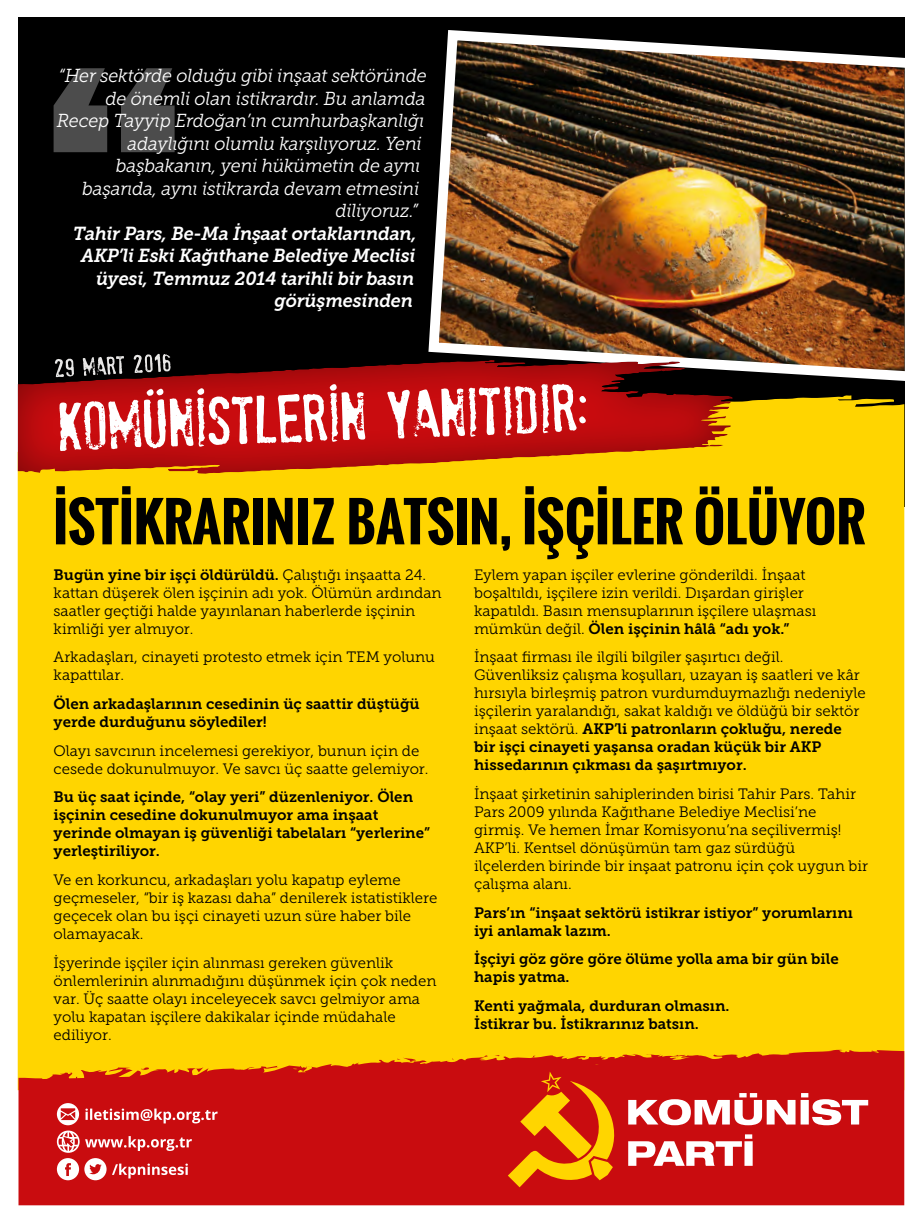
<style>
.page{position:relative;width:922px;height:1223px;background:#fff}
.page>*{position:absolute;margin:0;border:0;box-sizing:border-box;transform-origin:0 0}
.t1{font:700 52.75px "Oswald";color:#000}
.t2{font:italic 18.75px "Museo Slab 300";letter-spacing:-.01em;color:#fff;scale:.96 1}
.t3{font:italic 18.75px/22.5px "Museo Slab 700";letter-spacing:-.01em;color:#fff;text-align:right;scale:.96 1}
.t4{font:15px/18px "Museo Slab 300";color:#000}
.t5{font:15px/18px "Museo Slab 700";color:#000}
.s1{font-family:"Museo Slab 300"}
.s2{font-family:"Museo Slab 700"}
</style>
<div class="page">
<div style="left:18px;top:18px;width:886px;height:489px;background:#000"></div>
<img style="left:428px;top:30px;width:476px;height:351px">
<div style="left:18px;top:395px;width:886px;height:654px;background:#ffd500"></div>
<div style="left:6px;top:350px;width:736px;height:125px;background:#000;opacity:.4"></div>
<svg style="left:59px;top:384px;width:306px;height:67px;background:#d65d5f"></svg>
<svg style="left:387px;top:384px;width:199px;height:54px;background:#db6667"></svg>
<svg style="left:18px;top:1049px;width:886px;height:156px;background:#cf220d"></svg>
<svg style="left:628px;top:1134px;width:124px;height:31px"></svg>
<svg style="left:628px;top:1093px;width:240px;height:32px"></svg>
<svg style="left:507px;top:1071px;width:109px;height:116px;background:#dd5709"></svg>
<svg style="left:57px;top:1158px;width:49px;height:22px"></svg>
<svg style="left:112px;top:1163px;width:76px;height:15px"></svg>
<svg style="left:57px;top:1103px;width:160px;height:49px;background:#d33c3e"></svg>
<svg style="left:54px;top:68px;width:120px;height:84px"></svg>
<svg style="left:55px;top:354px;width:115px;height:23px"></svg>
<p class="t2" style="left:58px;top:66px;width:385px">“Her sektörde olduğu gibi inşaat sektöründe</p>
<p class="t2" style="left:105px;top:88px;width:335px">de önemli olan istikrardır. Bu anlamda</p>
<p class="t2" style="left:57px;top:111px;width:384px">Recep Tayyip Erdoğan’ın cumhurbaşkanlığı</p>
<p class="t2" style="left:127px;top:133px;width:308px">adaylığını olumlu karşılıyoruz. Yeni</p>
<p class="t2" style="left:116px;top:156px;width:319px">başbakanın, yeni hükümetin de aynı</p>
<p class="t2" style="left:82px;top:178px;width:352px">başarıda, aynı istikrarda devam etmesini</p>
<p class="t2" style="left:335px;top:201px;width:88px">diliyoruz.”</p>
<p class="t3" style="left:73px;top:222px;width:359px">Tahir Pars, Be-Ma İnşaat ortaklarından, AKP’li Eski Kağıthane Belediye Meclisi üyesi, Temmuz 2014 tarihli bir basın görüşmesinden</p>
<h1 class="t1" style="left:53px;top:482px;width:813px">İSTİKRARINIZ BATSIN, İŞÇİLER ÖLÜYOR</h1>
<p class="t5" style="left:54px;top:565px;width:374px">Bugün yine bir işçi öldürüldü. <span class="s1">Çalıştığı inşaatta 24.</span></p>
<p class="t4" style="left:54px;top:583px;width:389px">kattan düşerek ölen işçinin adı yok. Ölümün ardından saatler geçtiği halde yayınlanan haberlerde işçinin kimliği yer almıyor.</p>
<p class="t4" style="left:54px;top:648px;width:383px">Arkadaşları, cinayeti protesto etmek için TEM yolunu kapattılar.</p>
<p class="t5" style="left:54px;top:695px;width:367px">Ölen arkadaşlarının cesedinin üç saattir düştüğü yerde durduğunu söylediler!</p>
<p class="t4" style="left:54px;top:741px;width:376px">Olayı savcının incelemesi gerekiyor, bunun için de cesede dokunulmuyor. Ve savcı üç saatte gelemiyor.</p>
<p class="t5" style="left:54px;top:788px;width:378px">Bu üç saat içinde, “olay yeri” düzenleniyor. Ölen işçinin cesedine dokunulmuyor ama inşaat yerinde olmayan iş güvenliği tabelaları “yerlerine” yerleştiriliyor.</p>
<p class="t4" style="left:54px;top:871px;width:385px">Ve en korkuncu, arkadaşları yolu kapatıp eyleme geçmeseler, “bir iş kazası daha” denilerek istatistiklere geçecek olan bu işçi cinayeti uzun süre haber bile olamayacak.</p>
<p class="t4" style="left:54px;top:953px;width:384px">İşyerinde işçiler için alınması gereken güvenlik önlemlerinin alınmadığını düşünmek için çok neden var. Üç saatte olayı inceleyecek savcı gelmiyor ama yolu kapatan işçilere dakikalar içinde müdahale ediliyor.</p>
<p class="t4" style="left:474px;top:565px;width:343px">Eylem yapan işçiler evlerine gönderildi. İnşaat boşaltıldı, işçilere izin verildi. Dışardan girişler kapatıldı. Basın mensuplarının işçilere ulaşması</p>
<p class="t5" style="left:474px;top:619px;width:316px"><span class="s1">mümkün değil.</span> Ölen işçinin hâlâ “adı yok.”</p>
<p class="t4" style="left:474px;top:648px;width:393px">İnşaat firması ile ilgili bilgiler şaşırtıcı değil.<br>Güvenliksiz çalışma koşulları, uzayan iş saatleri ve kâr hırsıyla birleşmiş patron vurdumduymazlığı nedeniyle işçilerin yaralandığı, sakat kaldığı ve öldüğü bir sektör inşaat sektörü. <span class="s2">AKP</span></p>
<p class="t5" style="left:474px;top:720px;width:369px;text-indent:140px">’li patronların çokluğu, nerede bir işçi cinayeti yaşansa oradan küçük bir AKP hissedarının çıkması da şaşırtmıyor.</p>
<p class="t4" style="left:474px;top:785px;width:395px">İnşaat şirketinin sahiplerinden birisi Tahir Pars. Tahir Pars 2009 yılında Kağıthane Belediye Meclisi’ne girmiş. Ve hemen İmar Komisyonu’na seçilivermiş!<br>AKP’li. Kentsel dönüşümün tam gaz sürdüğü ilçelerden birinde bir inşaat patronu için çok uygun bir çalışma alanı.</p>
<p class="t5" style="left:474px;top:903px;width:380px">Pars’ın “inşaat sektörü istikrar istiyor” yorumlarını iyi anlamak lazım.</p>
<p class="t5" style="left:474px;top:950px;width:366px">İşçiyi göz göre göre ölüme yolla ama bir gün bile hapis yatma.</p>
<p class="t5" style="left:474px;top:997px;width:257px">Kenti yağmala, durduran olmasın.<br>İstikrar bu. İstikrarınız batsın.</p>
</div>
